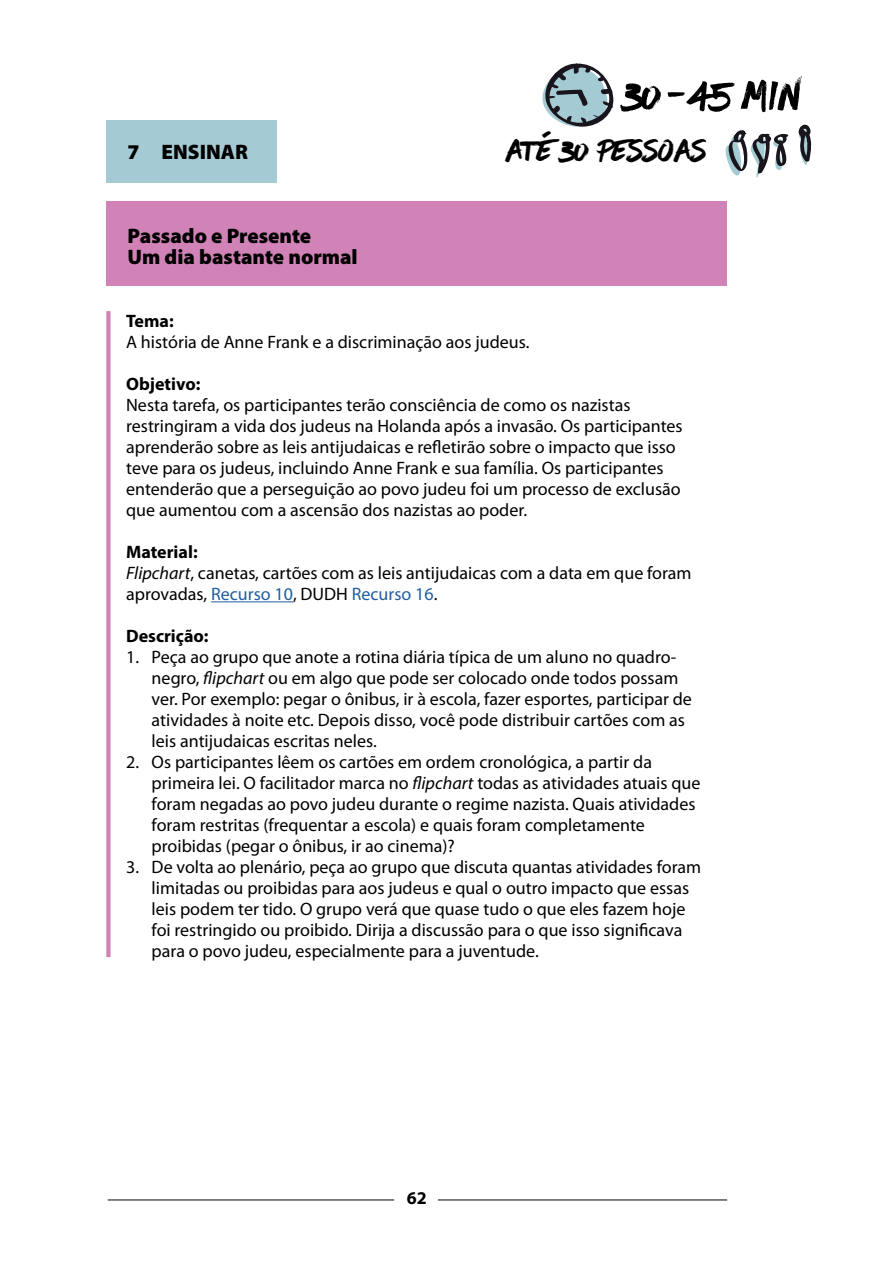
<style>
.page{position:relative;width:893px;height:1263px;background:#fff}
.page>*{position:absolute;margin:0;border:0;box-sizing:border-box;transform-origin:0 0}
.t1{font:60px "Have Heart Two";color:#000}
.t2{font:45.15px "Have Heart Two";color:#000}
.t3{font:900 21px/21px "Myriad Pro";color:#000}
.t4{font:18px/21px "Myriad Pro";color:#000}
.t5{font:700 18px "Myriad Pro";color:#000}
.s1{font-weight:700}
.s2{font-style:italic}
.s3{color:#215e9e}
</style>
<div class="page">
<hr style="left:108px;top:1200px;width:286px;height:1px;background:#000">
<hr style="left:438px;top:1200px;width:289px;height:1px;background:#000">
<div style="left:106px;top:201px;width:621px;height:84px;background:#d183b7"></div>
<hr style="left:211px;top:601px;width:82px;height:1px;background:#215e9e">
<svg style="left:725px;top:124px;width:87px;height:54px"></svg>
<svg style="left:542px;top:63px;width:72px;height:64px"></svg>
<div style="left:106px;top:311px;width:5px;height:646px;background:#d183b7"></div>
<div style="left:106px;top:121px;width:170px;height:62px;background:#a4cbd3"></div>
<p class="t3" style="left:128px;top:142px;width:122px">7 ENSINAR</p>
<p class="t3" style="left:128px;top:226px;width:232px">Passado e Presente<br>Um dia bastante normal</p>
<h1 class="t1" style="left:625px;top:62px;width:179px">30-45 min</h1>
<h2 class="t2" style="left:505px;top:125px;width:203px">até 30 pessoas</h2>
<p class="t5" style="left:126px;top:309px;width:49px">Tema:</p>
<p class="t4" style="left:126px;top:331px;width:405px">A história de Anne Frank e a discriminação aos judeus.</p>
<p class="t5" style="left:126px;top:372px;width:76px">Objetivo:</p>
<p class="t4" style="left:126px;top:394px;width:558px">Nesta tarefa, os participantes terão consciência de como os nazistas restringiram a vida dos judeus na Holanda após a invasão. Os participantes aprenderão sobre as leis antijudaicas e refletirão sobre o impacto que isso teve para os judeus, incluindo Anne Frank e sua família. Os participantes entenderão que a perseguição ao povo judeu foi um processo de exclusão que aumentou com a ascensão dos nazistas ao poder.</p>
<p class="t4" style="left:126px;top:541px;width:567px"><span class="s1">Material:<br></span><span class="s2">Flipchart</span>, canetas, cartões com as leis antijudaicas com a data em que foram aprovadas, <span class="s3">Recurso 10</span>, DUDH <span class="s3">Recurso 16</span>.</p>
<p class="t5" style="left:126px;top:624px;width:84px">Descrição:</p>
<p class="t4" style="left:152px;top:646px;width:542px;text-indent:-26px">1. Peça ao grupo que anote a rotina diária típica de um aluno no quadro&shy;negro, <span class="s2">flipchart</span> ou em algo que pode ser colocado onde todos possam ver. Por exemplo: pegar o ônibus, ir à escola, fazer esportes, participar de atividades à noite etc. Depois disso, você pode distribuir cartões com as leis antijudaicas escritas neles.</p>
<p class="t4" style="left:152px;top:751px;width:550px;text-indent:-26px">2. Os participantes lêem os cartões em ordem cronológica, a partir da primeira lei. O facilitador marca no <span class="s2">flipchart</span> todas as atividades atuais que foram negadas ao povo judeu durante o regime nazista. Quais atividades foram restritas (frequentar a escola) e quais foram completamente proibidas (pegar o ônibus, ir ao cinema)?</p>
<p class="t4" style="left:152px;top:856px;width:551px;text-indent:-26px">3. De volta ao plenário, peça ao grupo que discuta quantas atividades foram limitadas ou proibidas para aos judeus e qual o outro impacto que essas leis podem ter tido. O grupo verá que quase tudo o que eles fazem hoje foi restringido ou proibido. Dirija a discussão para o que isso significava para o povo judeu, especialmente para a juventude.</p>
<p class="t5" style="left:407px;top:1186px;width:21px">62</p>
</div>
